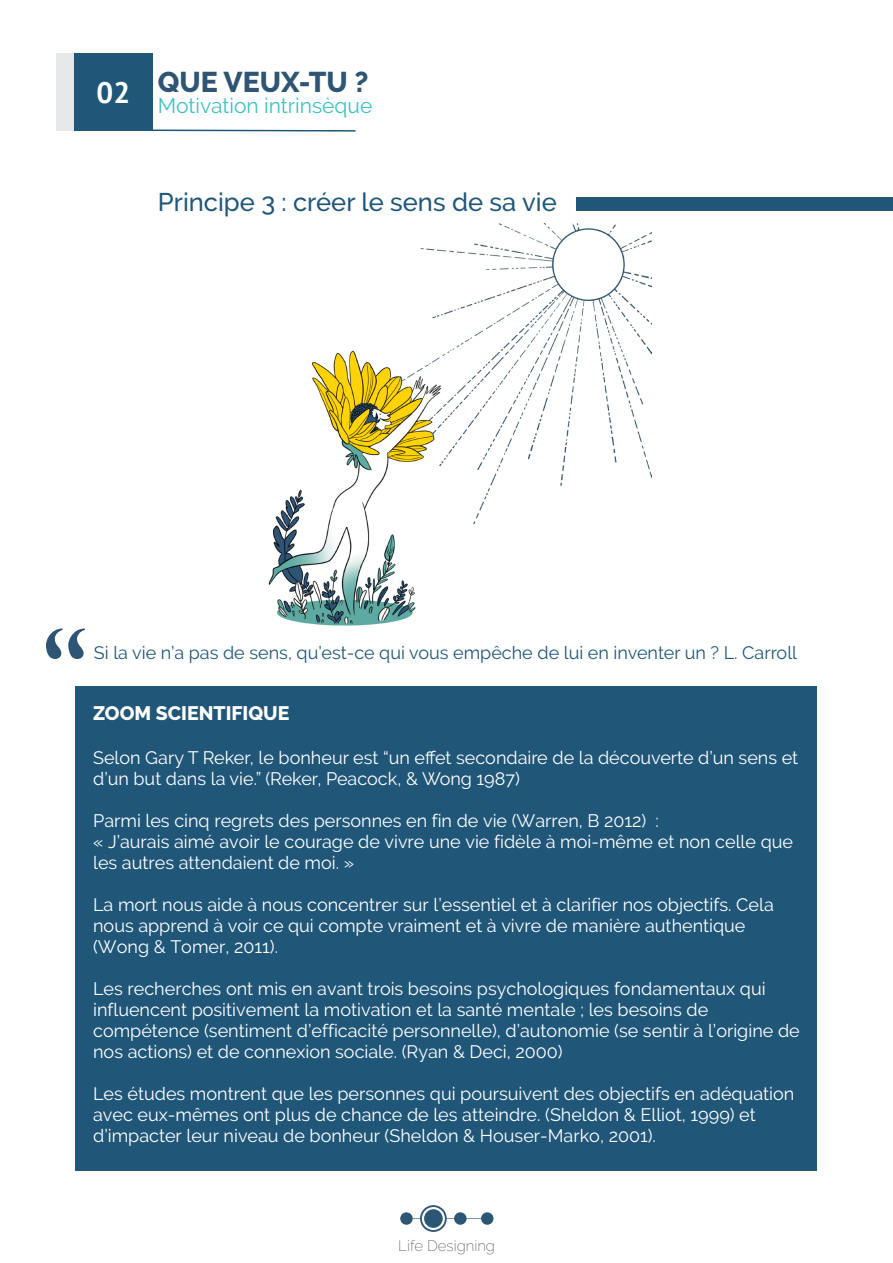
<style>
.page{position:relative;width:893px;height:1263px;background:#fff}
.page>*{position:absolute;margin:0;border:0;box-sizing:border-box;transform-origin:0 0}
.t1{font:700 29.55px "PT Sans";color:#fff}
.t2{font:800 28.5px "Raleway";color:#2e5573}
.t3{font:500 25.5px "Raleway";color:#205779}
.t4{font:21px "Raleway";color:#3fc0c0}
.t5{font:800 19.5px "Raleway";color:#fff}
.t6{font:18px/21px "Raleway";color:#fff}
.t7{font:18px "Raleway";color:#205779}
.t8{font:200 15px "Raleway";color:#57585a}
</style>
<div class="page">
<svg style="left:46px;top:628px;width:39px;height:31px"></svg>
<div style="left:75px;top:686px;width:742px;height:484px;background:#205779"></div>
<div style="left:56px;top:53px;width:77px;height:78px;background:#e6e7e9"></div>
<div style="left:74px;top:53px;width:79px;height:78px;background:#205779"></div>
<svg style="left:153px;top:129px;width:203px;height:3px"></svg>
<div style="left:576px;top:197px;width:317px;height:14px;background:#205779"></div>
<svg style="left:400px;top:1205px;width:93px;height:27px"></svg>
<img style="left:268px;top:224px;width:383px;height:402px">
<div style="left:455px;top:555px;width:168px;height:37px;background:#fff"></div>
<div style="left:341px;top:498px;width:9px;height:29px;background:#fff"></div>
<div style="left:342px;top:492px;width:13px;height:7px;background:#fff;border-radius:50%"></div>
<h1 class="t1" style="left:97px;top:73px;width:35px">02</h1>
<h2 class="t2" style="left:158px;top:65px;width:212px">QUE VEUX-TU ?</h2>
<p class="t4" style="left:158px;top:94px;width:216px">Motivation intrinsèque</p>
<h3 class="t3" style="left:158px;top:187px;width:400px">Principe 3 : créer le sens de sa vie</h3>
<p class="t7" style="left:94px;top:642px;width:705px">Si la vie n’a pas de sens, qu’est-ce qui vous empêche de lui en inventer un ? L. Carroll</p>
<p class="t5" style="left:93px;top:702px;width:198px">ZOOM SCIENTIFIQUE</p>
<p class="t6" style="left:93px;top:747px;width:707px">Selon Gary T Reker, le bonheur est “un effet secondaire de la découverte d’un sens et d’un but dans la vie.” (Reker, Peacock, &amp; Wong 1987)</p>
<p class="t6" style="left:93px;top:810px;width:701px">Parmi les cinq regrets des personnes en fin de vie (Warren, B 2012) :<br>« J’aurais aimé avoir le courage de vivre une vie fidèle à moi-même et non celle que les autres attendaient de moi. »</p>
<p class="t6" style="left:93px;top:894px;width:682px">La mort nous aide à nous concentrer sur l’essentiel et à clarifier nos objectifs. Cela nous apprend à voir ce qui compte vraiment et à vivre de manière authentique (Wong &amp; Tomer, 2011).</p>
<p class="t6" style="left:93px;top:978px;width:708px">Les recherches ont mis en avant trois besoins psychologiques fondamentaux qui influencent positivement la motivation et la santé mentale ; les besoins de compétence (sentiment d’efficacité personnelle), d’autonomie (se sentir à l’origine de nos actions) et de connexion sociale. (Ryan &amp; Deci, 2000)</p>
<p class="t6" style="left:93px;top:1083px;width:703px">Les études montrent que les personnes qui poursuivent des objectifs en adéquation avec eux-mêmes ont plus de chance de les atteindre. (Sheldon &amp; Elliot, 1999) et d’impacter leur niveau de bonheur (Sheldon &amp; Houser-Marko, 2001).</p>
<p class="t8" style="left:398px;top:1237px;width:98px">Life Designing</p>
</div>
